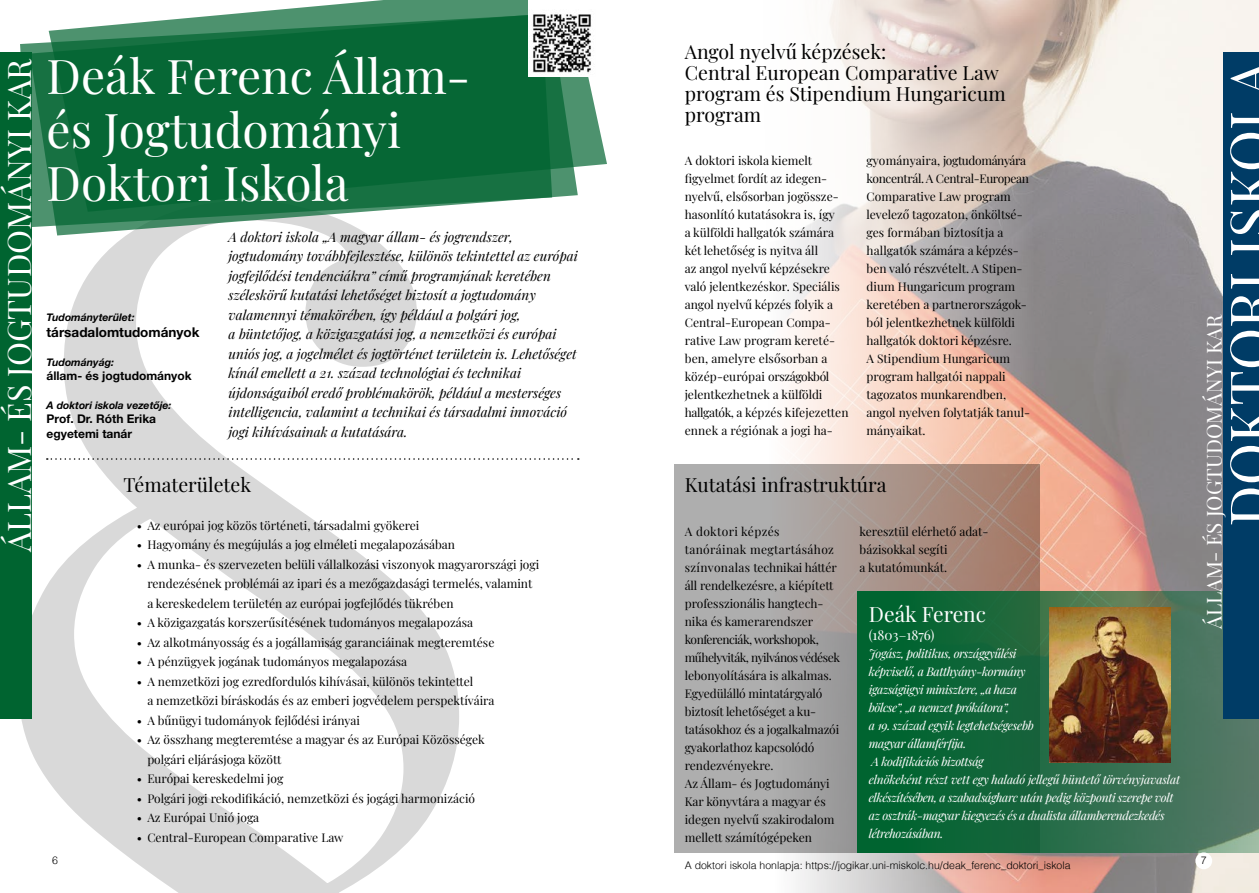
<style>
.page{position:relative;width:1259px;height:893px;background:#fff}
.page>*{position:absolute;margin:0;border:0;box-sizing:border-box;transform-origin:0 0}
.t1{font:1031.85px "Playfair Display";color:#000}
.t2{font:57.3px "Playfair Display";color:#fff}
.t3{font:47.7px/53.8px "Playfair Display";color:#fff}
.t4{font:32.4px "Playfair Display";color:#fff}
.t5{font:21px "Playfair Display";color:#fff}
.t6{font:20.7px "Playfair Display";color:#fff}
.t7{font:19.5px/21px "Playfair Display";color:#000}
.t8{font:italic 13.5px/19.5px "Playfair Display";color:#000}
.t9{font:700 13.5px "Helvetica 75";color:#000}
.t10{font:13.5px "Playfair Display";color:#fff}
.t11{font:12px/18px "Playfair Display";color:#000}
.t12{font:italic 12px/18px "Playfair Display";letter-spacing:-.03em;color:#fff}
.t13{font:700 12px/14.4px "Helvetica 75";color:#000}
.t14{font:300 10.5px "H Helvetica";color:#000}
.t15{font:italic 700 10.5px "Helvetica 75";color:#000}
</style>
<div class="page">
<img style="left:579px;top:0;width:680px;height:893px">
<svg style="left:674px;top:464px;width:365px;height:389px;background:#a9a09d"></svg>
<svg style="left:30px;top:31px;width:330px;height:204px"></svg>
<svg style="left:49px;top:0;width:558px;height:212px;background:#267a4f"></svg>
<div style="left:0;top:52px;width:31px;height:667px;background:#006430"></div>
<svg style="left:857px;top:591px;width:402px;height:262px;background:#236b45"></svg>
<img style="left:1049px;top:607px;width:121px;height:155px">
<svg style="left:47px;top:458px;width:532px;height:2px"></svg>
<div style="left:1223px;top:52px;width:36px;height:667px;background:#003c66"></div>
<div style="left:1195px;top:852px;width:17px;height:17px;background:#fff;border-radius:50%"></div>
<div style="left:528px;top:0;width:67px;height:77px;background:#fff"></div>
<img style="left:532px;top:14px;width:59px;height:59px">
<h3 class="t7" style="left:685px;top:39px;width:322px">Angol nyelvű képzések:<br>Central European Comparative Law program és Stipendium Hungaricum program</h3>
<p class="t11" style="left:685px;top:151px;width:165px">A doktori iskola kiemelt figyelmet fordít az idegen&shy;nyelvű, elsősorban jogössze&shy;hasonlító kutatásokra is, így<br>a külföldi hallgatók számára két lehetőség is nyitva áll<br>az angol nyelvű képzésekre való jelentkezéskor. Speciális angol nyelvű képzés folyik a<br>Central-European Compa&shy;rative Law program kereté&shy;ben, amelyre elsősorban a közép-európai országokból jelentkezhetnek a külföldi hallgatók, a képzés kifejezetten ennek a régiónak a jogi ha-</p>
<p class="t11" style="left:866px;top:151px;width:165px">gyományaira, jogtudományára koncentrál. A Central-European<br>Comparative Law program levelező tagozaton, önköltsé&shy;ges formában biztosítja a hallgatók számára a képzés&shy;ben való részvételt. A Stipen&shy;dium Hungaricum program keretében a partnerországok&shy;ból jelentkezhetnek külföldi hallgatók doktori képzésre.<br>A Stipendium Hungaricum program hallgatói nappali tagozatos munkarendben, angol nyelven folytatják tanul&shy;mányaikat.</p>
<h3 class="t4" style="left:-6px;top:551px;width:494px;rotate:-90deg">ÁLLAM- ÉS JOGTUDOMÁNYI KAR</h3>
<h3 class="t3" style="left:47px;top:45px;width:425px">Deák Ferenc Állam&shy;és Jogtudományi<br>Doktori Iskola</h3>
<h2 class="t2" style="left:1205px;top:527px;width:469px;rotate:-90deg">DOKTORI ISKOLA</h2>
<h1 class="t1" style="left:-24px;top:-188px;width:526px">§</h1>
<p class="t8" style="left:229px;top:226px;width:351px">A doktori iskola „A magyar állam- és jogrendszer, jogtudomány továbbfejlesztése, különös tekintettel az európai jogfejlődési tendenciákra” című programjának keretében széleskörű kutatási lehetőséget biztosít a jogtudomány valamennyi témakörében, így például a polgári jog,<br>a büntetőjog, a közigazgatási jog, a nemzetközi és európai uniós jog, a jogelmélet és jogtörténet területein is. Lehetőséget kínál emellett a 21. század technológiai és technikai újdonságaiból eredő problémakörök, például a mesterséges intelligencia, valamint a technikai és társadalmi innováció jogi kihívásainak a kutatására.</p>
<p class="t15" style="left:47px;top:310px;width:90px">Tudományterület:</p>
<p class="t9" style="left:47px;top:324px;width:154px">társadalomtudományok</p>
<p class="t15" style="left:47px;top:355px;width:69px">Tudományág:</p>
<p class="t13" style="left:47px;top:368px;width:147px">állam- és jogtudományok</p>
<p class="t15" style="left:47px;top:399px;width:126px">A doktori iskola vezetője:</p>
<p class="t13" style="left:47px;top:411px;width:111px">Prof. Dr. Róth Erika egyetemi tanár</p>
<h3 class="t6" style="left:1197px;top:629px;width:316px;rotate:-90deg">ÁLLAM- ÉS JOGTUDOMÁNYI KAR</h3>
<h3 class="t7" style="left:123px;top:473px;width:129px">Tématerületek</h3>
<p class="t11" style="left:137px;top:515px;width:284px">• Az európai jog közös történeti, társadalmi gyökerei</p>
<p class="t11" style="left:137px;top:535px;width:320px">• Hagyomány és megújulás a jog elméleti megalapozásában</p>
<p class="t11" style="left:147px;top:553px;width:393px;line-height:19.5px;text-indent:-10px">• A munka- és szervezeten belüli vállalkozási viszonyok magyarországi jogi rendezésének problémái az ipari és a mezőgazdasági termelés, valamint a kereskedelem területén az európai jogfejlődés tükrében</p>
<p class="t11" style="left:137px;top:613px;width:338px">• A közigazgatás korszerűsítésének tudományos megalapozása</p>
<p class="t11" style="left:137px;top:632px;width:359px">• Az alkotmányosság és a jogállamiság garanciáinak megteremtése</p>
<p class="t11" style="left:137px;top:652px;width:272px">• A pénzügyek jogának tudományos megalapozása</p>
<p class="t11" style="left:147px;top:670px;width:349px;line-height:19.5px;text-indent:-10px">• A nemzetközi jog ezredfordulós kihívásai, különös tekintettel<br>a nemzetközi bíráskodás és az emberi jogvédelem perspektíváira</p>
<p class="t11" style="left:137px;top:710px;width:225px">• A bűnügyi tudományok fejlődési irányai</p>
<p class="t11" style="left:147px;top:729px;width:339px;line-height:19.5px;text-indent:-10px">• Az összhang megteremtése a magyar és az Európai Közösségek polgári eljárásjoga között</p>
<p class="t11" style="left:137px;top:769px;width:148px">• Európai kereskedelmi jog</p>
<p class="t11" style="left:137px;top:788px;width:340px">• Polgári jogi rekodifikáció, nemzetközi és jogági harmonizáció</p>
<p class="t11" style="left:137px;top:808px;width:124px">• Az Európai Unió joga</p>
<p class="t11" style="left:137px;top:827px;width:208px">• Central-European Comparative Law</p>
<h3 class="t7" style="left:685px;top:473px;width:203px">Kutatási infrastruktúra</h3>
<p class="t11" style="left:685px;top:521px;width:157px">A doktori képzés tanóráinak megtartásához színvonalas technikai háttér áll rendelkezésre, a kiépített professzionális hangtech&shy;nika és kamerarendszer konferenciák, workshopok, műhelyviták, nyilvános védések lebonyolítására is alkalmas.<br>Egyedülálló mintatárgyaló biztosít lehetőséget a ku&shy;tatásokhoz és a jogalkalmazói gyakorlathoz kapcsolódó rendezvényekre.<br>Az Állam- és Jogtudományi<br>Kar könyvtára a magyar és idegen nyelvű szakirodalom mellett számítógépeken</p>
<p class="t11" style="left:859px;top:521px;width:130px">keresztül elérhető adat&shy;bázisokkal segíti<br>a kutatómunkát.</p>
<p class="t14" style="left:685px;top:859px;width:387px">A doktori iskola honlapja: https://jogikar.uni-miskolc.hu/deak_ferenc_doktori_iskola</p>
<h3 class="t5" style="left:869px;top:597px;width:119px">Deák Ferenc</h3>
<p class="t10" style="left:869px;top:624px;width:67px">(1803–1876)</p>
<p class="t12" style="left:869px;top:643px;width:313px">Jogász, politikus, országgyűlési<br>képviselő, a Batthyány-kormány<br>igazságügyi minisztere, „a haza<br>bölcse”, „a nemzet prókátora”,<br>a 19. század egyik legtehetségesebb<br>magyar államférfija.<br>A kodifikációs bizottság<br>elnökeként részt vett egy haladó jellegű büntető törvényjavaslat elkészítésében, a szabadságharc után pedig központi szerepe volt az osztrák-magyar kiegyezés és a dualista államberendezkedés létrehozásában.</p>
<p class="t14" style="left:52px;top:854px;width:7px">6</p>
<p class="t14" style="left:1200px;top:854px;width:7px">7</p>
</div>
